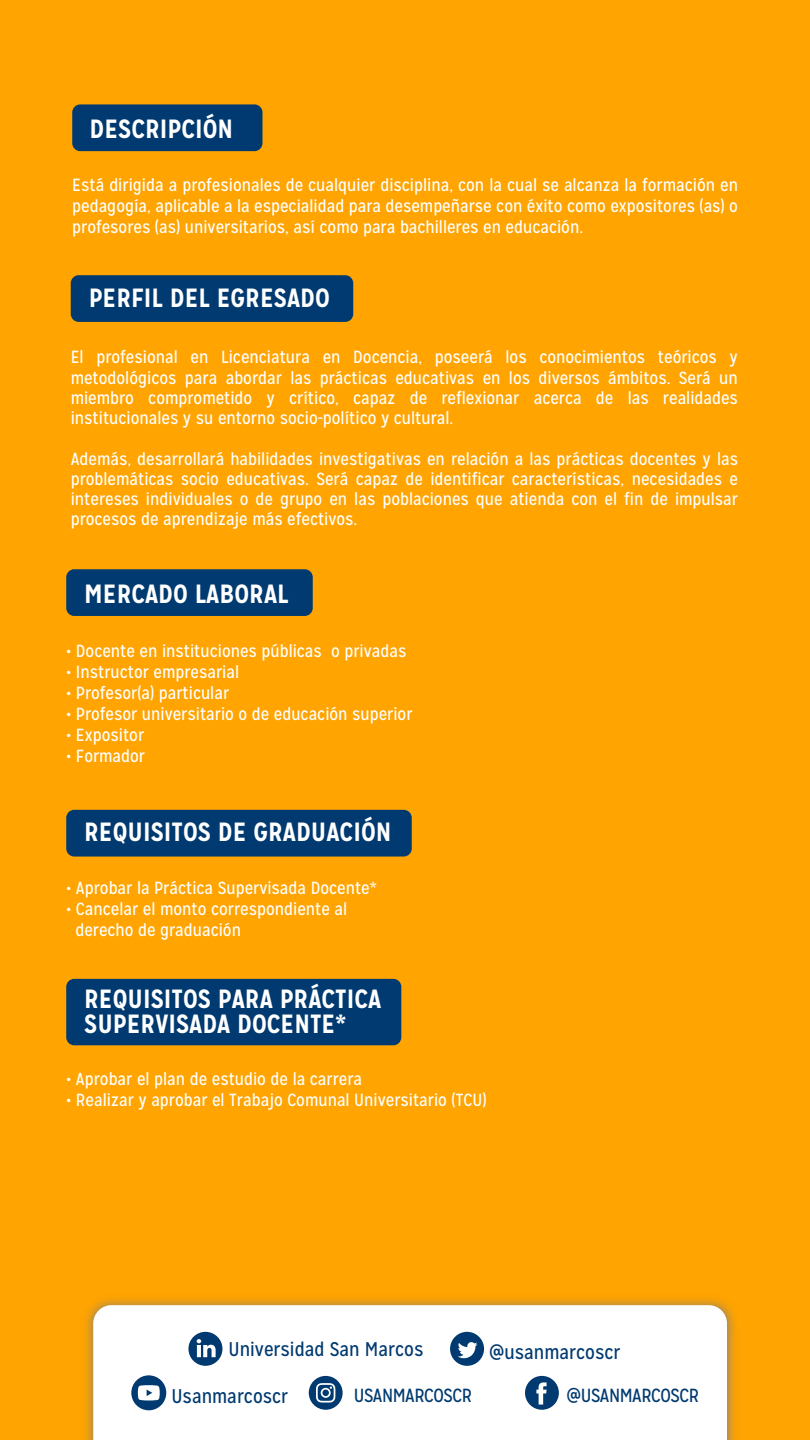
<style>
.page{position:relative;width:810px;height:1440px;background:#ffa400}
.page>*{position:absolute;margin:0;border:0;box-sizing:border-box;transform-origin:0 0}
.t1{font:700 26.33px/25.4px "Mission Gothic";color:#fff}
.t2{font:19.8px "Mission Gothic";color:#003a70}
.t3{font:18.98px "Mission Gothic";letter-spacing:-.025em;color:#003a70}
.t4{font:17.55px/20.2px "Mission Gothic";color:#fff;text-align:justify}
</style>
<div class="page">
<div style="left:71px;top:275px;width:282px;height:47px;background:#003a70;border-radius:8px"></div>
<div style="left:66px;top:979px;width:335px;height:66px;background:#003a70;border-radius:8px"></div>
<div style="left:72px;top:104px;width:190px;height:47px;background:#003a70;border-radius:8px"></div>
<div style="left:66px;top:810px;width:346px;height:47px;background:#003a70;border-radius:8px"></div>
<div style="left:66px;top:569px;width:247px;height:47px;background:#003a70;border-radius:8px"></div>
<img style="left:86px;top:1299px;width:649px;height:140px">
<div style="left:93px;top:1305px;width:634px;height:134px;background:#fff"></div>
<svg style="left:309px;top:1376px;width:34px;height:34px"></svg>
<svg style="left:525px;top:1376px;width:34px;height:34px"></svg>
<svg style="left:131px;top:1375px;width:35px;height:35px"></svg>
<svg style="left:450px;top:1332px;width:34px;height:34px"></svg>
<svg style="left:188px;top:1332px;width:34px;height:34px"></svg>
<h1 class="t1" style="left:90px;top:116px;width:145px">DESCRIPCIÓN</h1>
<p class="t4" style="left:72px;top:175px;width:667px;line-height:20.9px">Está dirigida a profesionales de cualquier disciplina, con la cual se alcanza la formación en pedagogía, aplicable a la especialidad para desempeñarse con éxito como expositores (as) o profesores (as) universitarios, así como para bachilleres en educación.</p>
<h1 class="t1" style="left:89px;top:285px;width:243px">PERFIL DEL EGRESADO</h1>
<p class="t4" style="left:71px;top:347px;width:669px">El profesional en Licenciatura en Docencia, poseerá los conocimientos teóricos y metodológicos para abordar las prácticas educativas en los diversos ámbitos. Será un miembro comprometido y crítico, capaz de reflexionar acerca de las realidades institucionales y su entorno socio-político y cultural.</p>
<p class="t4" style="left:71px;top:448px;width:669px">Además, desarrollará habilidades investigativas en relación a las prácticas docentes y las problemáticas socio educativas. Será capaz de identificar características, necesidades e intereses individuales o de grupo en las poblaciones que atienda con el fin de impulsar procesos de aprendizaje más efectivos.</p>
<h1 class="t1" style="left:84px;top:582px;width:206px">MERCADO LABORAL</h1>
<p class="t4" style="left:66px;top:641px;width:342px">• Docente en instituciones públicas o privadas</p>
<p class="t4" style="left:66px;top:662px;width:174px">• Instructor empresarial</p>
<p class="t4" style="left:66px;top:683px;width:164px">• Profesor(a) particular</p>
<p class="t4" style="left:66px;top:704px;width:348px">• Profesor universitario o de educación superior</p>
<p class="t4" style="left:66px;top:725px;width:79px">• Expositor</p>
<p class="t4" style="left:66px;top:746px;width:80px">• Formador</p>
<h1 class="t1" style="left:84px;top:819px;width:309px">REQUISITOS DE GRADUACIÓN</h1>
<p class="t4" style="left:66px;top:878px;width:312px">• Aprobar la Práctica Supervisada Docente*</p>
<p class="t4" style="left:75px;top:898px;width:273px;line-height:20.9px;text-indent:-9px">• Cancelar el monto correspondiente al derecho de graduación</p>
<h1 class="t1" style="left:84px;top:986px;width:299px">REQUISITOS PARA PRÁCTICA<br>SUPERVISADA DOCENTE*</h1>
<p class="t4" style="left:66px;top:1069px;width:298px">• Aprobar el plan de estudio de la carrera</p>
<p class="t4" style="left:66px;top:1090px;width:422px">• Realizar y aprobar el Trabajo Comunal Universitario (TCU)</p>
<p class="t2" style="left:229px;top:1337px;width:196px">Universidad San Marcos</p>
<p class="t2" style="left:489px;top:1340px;width:133px">@usanmarcoscr</p>
<p class="t2" style="left:171px;top:1384px;width:118px">Usanmarcoscr</p>
<p class="t3" style="left:354px;top:1384px;width:120px">USANMARCOSCR</p>
<p class="t3" style="left:566px;top:1384px;width:134px">@USANMARCOSCR</p>
</div>
